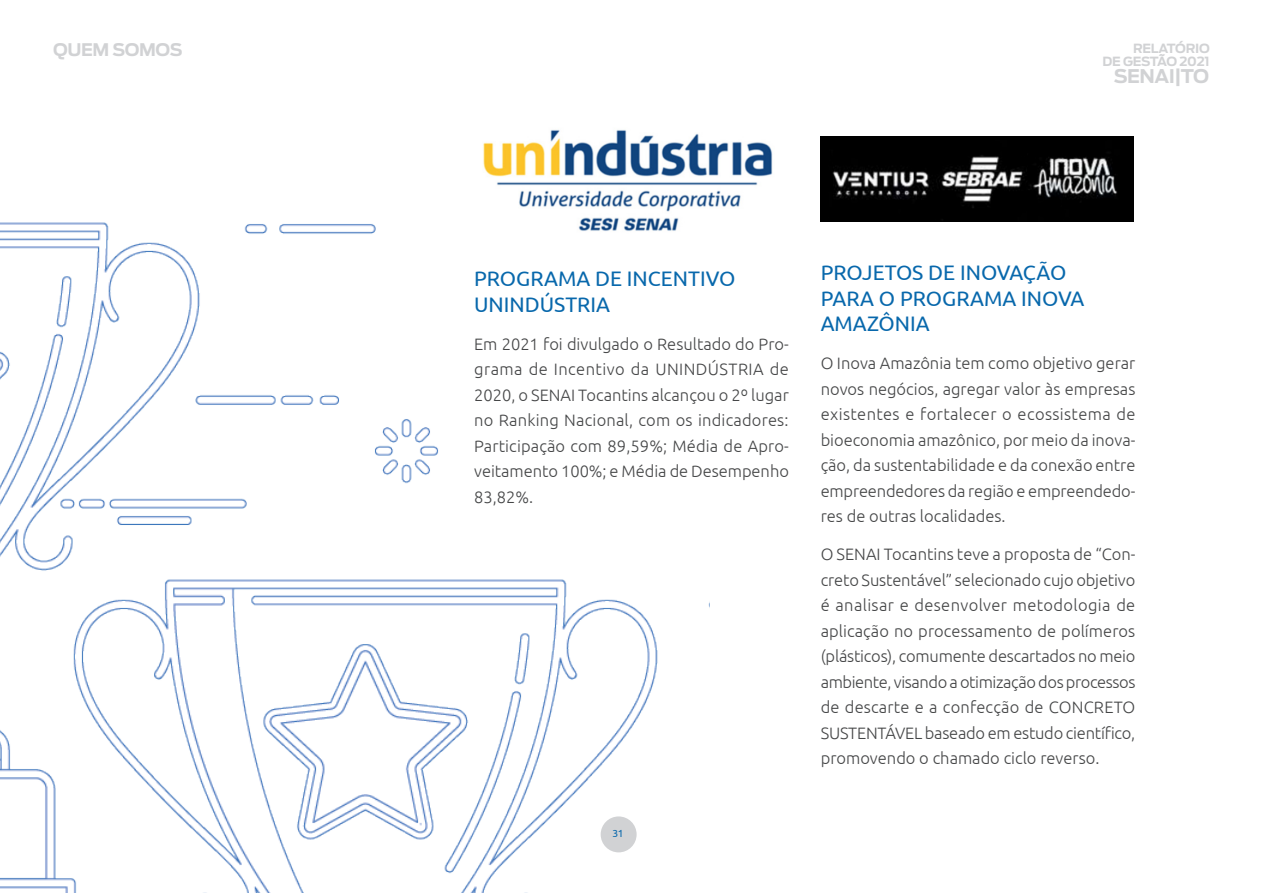
<style>
.page{position:relative;width:1263px;height:893px;background:#fff}
.page>*{position:absolute;margin:0;border:0;box-sizing:border-box;transform-origin:0 0}
.TITULO_ralé{font:21px/25.2px "Ubuntu";color:#0868ac}
.t1{font:700 18.75px "Antenna";letter-spacing:-.03em;color:#d1d2d4}
.t2{font:700 17.25px "Antenna";letter-spacing:-.02em;color:#d1d2d4}
.TEXTO_CORRIDO{font:300 16.5px/25.5px "Ubuntu";color:#454647;text-align:justify}
.t3{font:700 12.6px/13px "Antenna";letter-spacing:-.02em;color:#d1d2d4;text-align:right}
.t4{font:10.35px "Ubuntu";color:#0868ac}
</style>
<div class="page">
<img style="left:245px;top:224px;width:194px;height:284px">
<img style="left:483px;top:130px;width:290px;height:101px">
<img style="left:821px;top:136px;width:312px;height:85px">
<img style="left:0;top:222px;width:245px;height:667px">
<img style="left:61px;top:578px;width:648px;height:315px">
<p class="t2" style="left:53px;top:40px;width:131px">QUEM SOMOS</p>
<p class="t3" style="left:1102px;top:42px;width:109px">RELATÓRIO<br>DE GESTÃO 2021</p>
<p class="t1" style="left:1114px;top:65px;width:97px">SENAI|TO</p>
<p class="TITULO_ralé" style="left:474px;top:266px;width:263px">PROGRAMA DE INCENTIVO<br>UNINDÚSTRIA</p>
<p class="TEXTO_CORRIDO" style="left:474px;top:331px;width:316px">Em 2021 foi divulgado o Resultado do Pro&shy;grama de Incentivo da UNINDÚSTRIA de 2020, o SENAI Tocantins alcançou o 2º lugar no Ranking Nacional, com os indicadores:<br>Participação com 89,59%; Média de Apro&shy;veitamento 100%; e Média de Desempenho 83,82%.</p>
<p class="t4" style="left:612px;top:827px;width:13px">31</p>
<p class="TITULO_ralé" style="left:821px;top:260px;width:265px">PROJETOS DE INOVAÇÃO<br>PARA O PROGRAMA INOVA<br>AMAZÔNIA</p>
<p class="TEXTO_CORRIDO" style="left:821px;top:350px;width:316px">O Inova Amazônia tem como objetivo gerar novos negócios, agregar valor às empresas existentes e fortalecer o ecossistema de bioeconomia amazônico, por meio da inova&shy;ção, da sustentabilidade e da conexão entre empreendedores da região e empreendedo&shy;res de outras localidades.</p>
<p class="TEXTO_CORRIDO" style="left:821px;top:541px;width:316px">O SENAI Tocantins teve a proposta de “Con&shy;creto Sustentável” selecionado cujo objetivo é analisar e desenvolver metodologia de aplicação no processamento de polímeros (plásticos), comumente descartados no meio ambiente, visando a otimização dos processos de descarte e a confecção de CONCRETO SUSTENTÁVEL baseado em estudo científico, promovendo o chamado ciclo reverso.</p>
</div>
